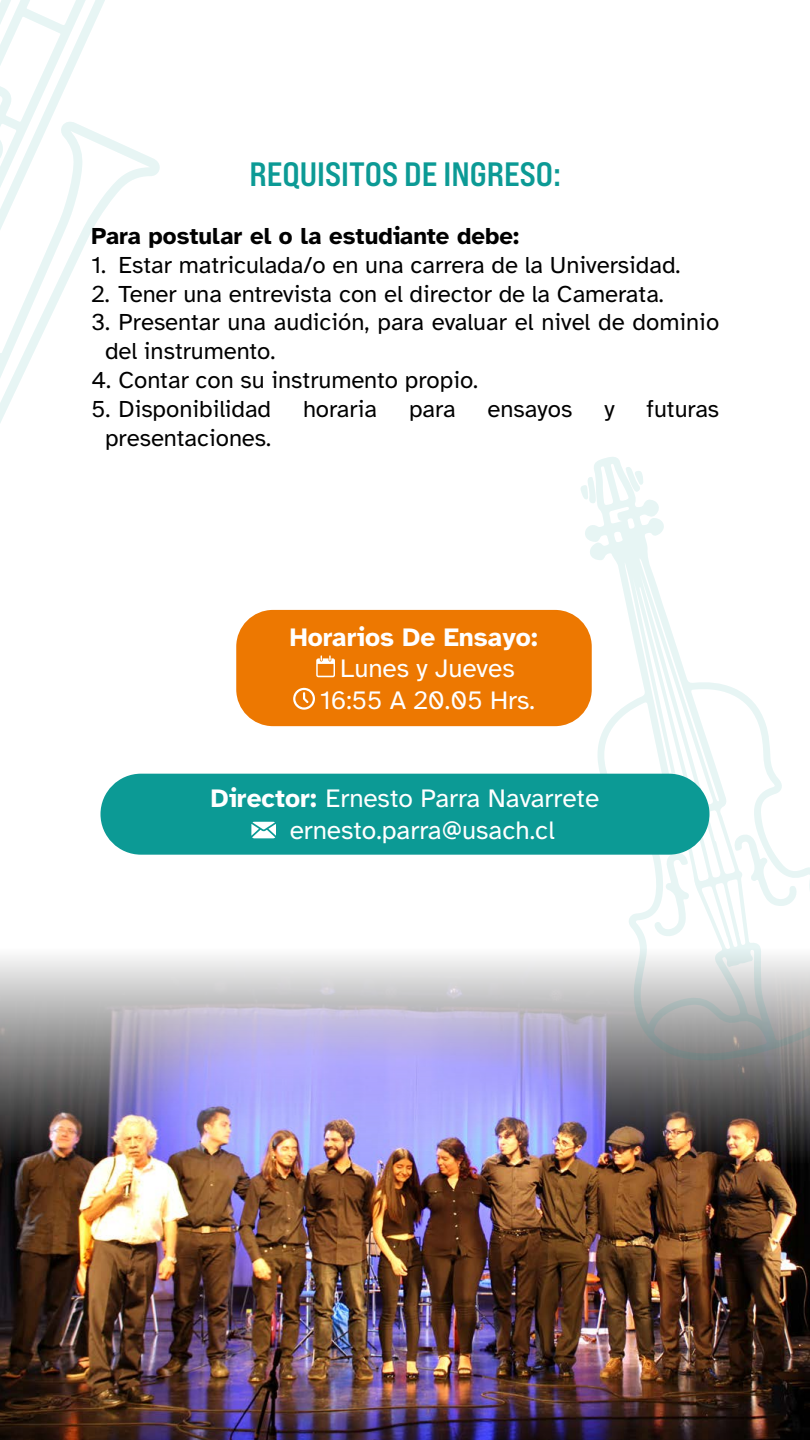
<style>
.page{position:relative;width:810px;height:1440px;background:#fff}
.page>*{position:absolute;margin:0;border:0;box-sizing:border-box;transform-origin:0 0}
.t1{font:33.75px "Bebas Neue Pro Exp Bd";color:#0c9a95}
.t2{font:26.25px/31.5px "Atkinson Hyperlegible";color:#fff}
.t3{font:700 26.25px "Atkinson Hyperlegible";color:#fff}
.t4{font:24px/28.8px "Atkinson Hyperlegible";color:#000}
.t5{font:700 24px "Atkinson Hyperlegible";color:#000}
.s1{font-weight:700}
</style>
<div class="page">
<img style="left:0;top:1200px;width:810px;height:240px">
<img style="left:0;top:609px;width:810px;height:591px">
<svg style="left:585px;top:457px;width:225px;height:604px"></svg>
<svg style="left:580px;top:476px;width:16px;height:27px"></svg>
<svg style="left:624px;top:466px;width:19px;height:27px"></svg>
<svg style="left:734px;top:833px;width:64px;height:73px"></svg>
<svg style="left:654px;top:852px;width:35px;height:86px"></svg>
<div style="left:100px;top:774px;width:610px;height:81px;background:#0c9a95;border-radius:40px"></div>
<svg style="left:251px;top:822px;width:25px;height:16px"></svg>
<div style="left:236px;top:610px;width:356px;height:116px;background:#ed7801;border-radius:37px"></div>
<svg style="left:316px;top:655px;width:19px;height:22px"></svg>
<svg style="left:293px;top:688px;width:22px;height:22px"></svg>
<svg style="left:0;top:0;width:160px;height:423px"></svg>
<h1 class="t1" style="left:249px;top:154px;width:313px">REQUISITOS DE INGRESO:</h1>
<p class="t5" style="left:92px;top:222px;width:430px">Para postular el o la estudiante debe:</p>
<p class="t4" style="left:92px;top:251px;width:590px">1. Estar matriculada/o en una carrera de la Universidad.</p>
<p class="t4" style="left:92px;top:280px;width:574px">2. Tener una entrevista con el director de la Camerata.</p>
<p class="t4" style="left:105px;top:308px;width:616px;text-indent:-14px">3. Presentar una audición, para evaluar el nivel de dominio del instrumento.</p>
<p class="t4" style="left:92px;top:366px;width:388px">4. Contar con su instrumento propio.</p>
<p class="t4" style="left:92px;top:395px;width:181px">5. Disponibilidad</p>
<p class="t4" style="left:303px;top:395px;width:75px">horaria</p>
<p class="t4" style="left:409px;top:395px;width:48px">para</p>
<p class="t4" style="left:488px;top:395px;width:86px">ensayos</p>
<p class="t4" style="left:604px;top:395px;width:12px">y</p>
<p class="t4" style="left:647px;top:395px;width:74px">futuras</p>
<p class="t4" style="left:105px;top:424px;width:168px">presentaciones.</p>
<p class="t3" style="left:290px;top:622px;width:250px">Horarios De Ensayo:</p>
<p class="t2" style="left:320px;top:653px;width:216px;text-align:center">Lunes y Jueves<br>16:55 A 20.05 Hrs.</p>
<p class="t2" style="left:290px;top:783px;width:311px;text-indent:-79px"><span class="s1">Director:</span> Ernesto Parra Navarrete ernesto.parra@usach.cl</p>
</div>
